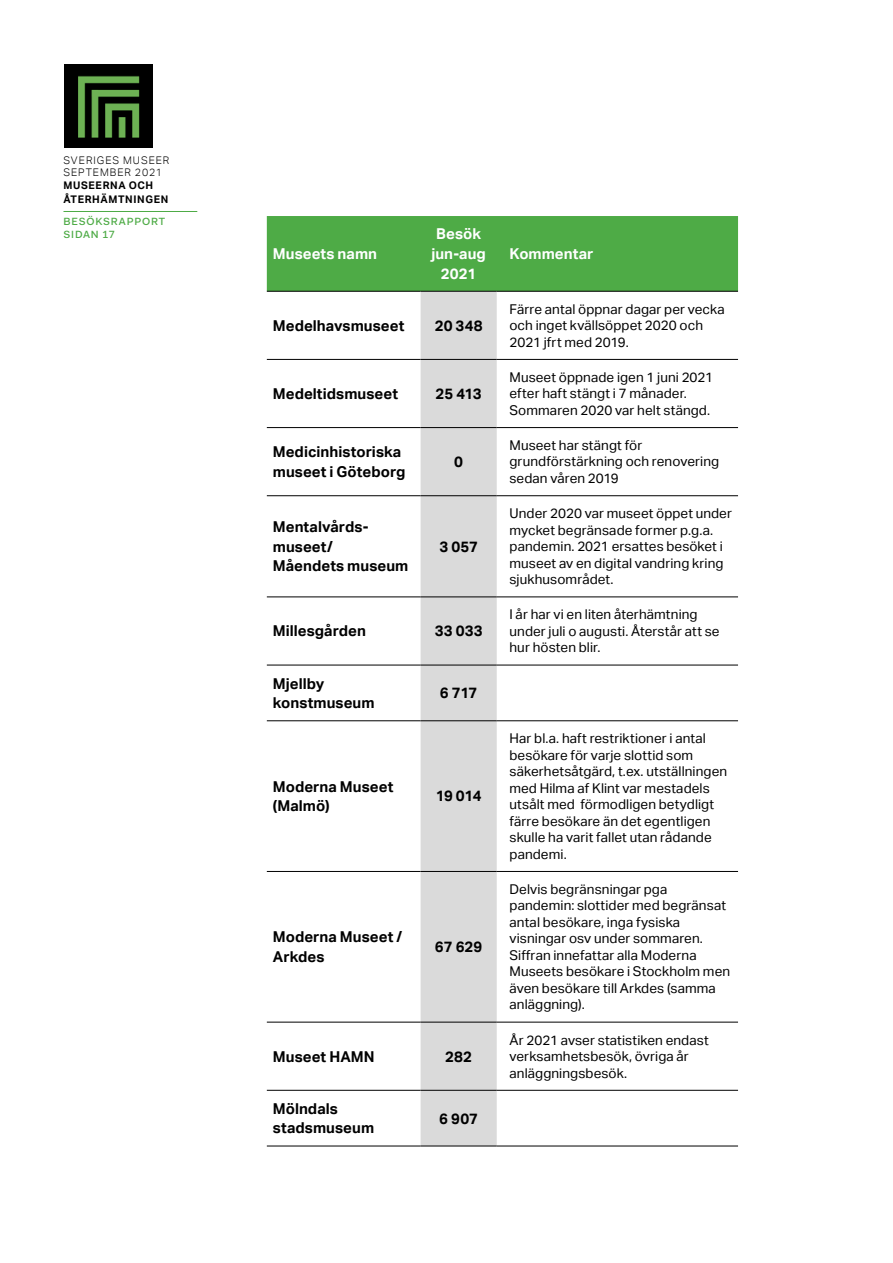
<style>
.page{position:relative;width:893px;height:1263px;background:#fff}
.page>*{position:absolute;margin:0;border:0;box-sizing:border-box;transform-origin:0 0}
.Brödtext_rapport{font:700 15px/19.5px "Aktiv Grotesk";letter-spacing:.005em;color:#000}
.Brödtext_rapport-2{font:700 15px/19.5px "Aktiv Grotesk";letter-spacing:.005em;color:#fff;text-align:center}
.Brödtext_rapport-3{font:13.5px/16.5px "Aktiv Grotesk";letter-spacing:.01em;color:#000}
.t1{font:300 10.5px/12px "Aktiv Grotesk";letter-spacing:.095em;color:#000}
.t2{font:700 10.5px/13.5px "Aktiv Grotesk";letter-spacing:.06em;color:#000}
.t3{font:500 10.5px/13.5px "Fakt Pro";letter-spacing:.08em;color:#4eab46}
</style>
<div class="page">
<hr style="left:63px;top:211px;width:134px;height:1px;background:#4eab46">
<img style="left:65px;top:65px;width:87px;height:83px">
<div style="left:267px;top:216px;width:471px;height:75px;background:#4eab46"></div>
<div style="left:421px;top:292px;width:76px;height:853px;background:#dadada"></div>
<hr style="left:267px;top:291px;width:154px;height:1px;background:#000">
<hr style="left:421px;top:291px;width:76px;height:1px;background:#000">
<hr style="left:497px;top:291px;width:241px;height:1px;background:#000">
<hr style="left:267px;top:359px;width:154px;height:1px;background:#000">
<hr style="left:421px;top:359px;width:76px;height:1px;background:#000">
<hr style="left:497px;top:359px;width:241px;height:1px;background:#000">
<hr style="left:267px;top:427px;width:154px;height:1px;background:#000">
<hr style="left:421px;top:427px;width:76px;height:1px;background:#000">
<hr style="left:497px;top:427px;width:241px;height:1px;background:#000">
<hr style="left:267px;top:495px;width:154px;height:1px;background:#000">
<hr style="left:421px;top:495px;width:76px;height:1px;background:#000">
<hr style="left:497px;top:495px;width:241px;height:1px;background:#000">
<hr style="left:267px;top:596px;width:154px;height:1px;background:#000">
<hr style="left:421px;top:596px;width:76px;height:1px;background:#000">
<hr style="left:497px;top:596px;width:241px;height:1px;background:#000">
<hr style="left:267px;top:665px;width:154px;height:1px;background:#000">
<hr style="left:421px;top:665px;width:76px;height:1px;background:#000">
<hr style="left:497px;top:665px;width:241px;height:1px;background:#000">
<hr style="left:267px;top:720px;width:154px;height:1px;background:#000">
<hr style="left:421px;top:720px;width:76px;height:1px;background:#000">
<hr style="left:497px;top:720px;width:241px;height:1px;background:#000">
<hr style="left:267px;top:871px;width:154px;height:1px;background:#000">
<hr style="left:421px;top:871px;width:76px;height:1px;background:#000">
<hr style="left:497px;top:871px;width:241px;height:1px;background:#000">
<hr style="left:267px;top:1022px;width:154px;height:1px;background:#000">
<hr style="left:421px;top:1022px;width:76px;height:1px;background:#000">
<hr style="left:497px;top:1022px;width:241px;height:1px;background:#000">
<hr style="left:267px;top:1090px;width:154px;height:1px;background:#000">
<hr style="left:421px;top:1090px;width:76px;height:1px;background:#000">
<hr style="left:497px;top:1090px;width:241px;height:1px;background:#000">
<hr style="left:267px;top:1145px;width:154px;height:1px;background:#000">
<hr style="left:421px;top:1145px;width:76px;height:1px;background:#000">
<hr style="left:497px;top:1145px;width:241px;height:1px;background:#000">
<p class="t1" style="left:63px;top:154px;width:108px">SVERIGES MUSEER<br>SEPTEMBER 2021</p>
<p class="t2" style="left:63px;top:179px;width:106px">MUSEERNA OCH<br>ÅTERHÄMTNINGEN</p>
<p class="t3" style="left:63px;top:214px;width:103px">BESÖKSRAPPORT<br>SIDAN 17</p>
<p class="Brödtext_rapport-2" style="left:273px;top:244px;width:106px">Museets namn</p>
<p class="Brödtext_rapport-2" style="left:431px;top:225px;width:56px">Besök jun-aug<br>2021</p>
<p class="Brödtext_rapport" style="left:273px;top:316px;width:133px">Medelhavsmuseet</p>
<p class="Brödtext_rapport" style="left:435px;top:316px;width:49px">20 348</p>
<p class="Brödtext_rapport" style="left:273px;top:384px;width:127px">Medeltidsmuseet</p>
<p class="Brödtext_rapport" style="left:436px;top:384px;width:48px">25 413</p>
<p class="Brödtext_rapport" style="left:273px;top:442px;width:134px">Medicinhistoriska museet i Göteborg</p>
<p class="Brödtext_rapport" style="left:454px;top:452px;width:10px">0</p>
<p class="Brödtext_rapport" style="left:273px;top:517px;width:137px">Mentalvårds&shy;museet/<br>Måendets museum</p>
<p class="Brödtext_rapport" style="left:439px;top:537px;width:40px">3 057</p>
<p class="Brödtext_rapport" style="left:273px;top:621px;width:95px">Millesgården</p>
<p class="Brödtext_rapport" style="left:435px;top:621px;width:49px">33 033</p>
<p class="Brödtext_rapport" style="left:273px;top:674px;width:103px">Mjellby konstmuseum</p>
<p class="Brödtext_rapport" style="left:440px;top:683px;width:39px">6 717</p>
<p class="Brödtext_rapport" style="left:273px;top:777px;width:122px">Moderna Museet (Malmö)</p>
<p class="Brödtext_rapport" style="left:436px;top:786px;width:47px">19 014</p>
<p class="Brödtext_rapport" style="left:273px;top:927px;width:131px">Moderna Museet /<br>Arkdes</p>
<p class="Brödtext_rapport" style="left:435px;top:937px;width:49px">67 629</p>
<p class="Brödtext_rapport" style="left:273px;top:1047px;width:103px">Museet HAMN</p>
<p class="Brödtext_rapport" style="left:445px;top:1047px;width:28px">282</p>
<p class="Brödtext_rapport" style="left:273px;top:1099px;width:103px">Mölndals stadsmuseum</p>
<p class="Brödtext_rapport" style="left:439px;top:1108px;width:40px">6 907</p>
<p class="Brödtext_rapport-2" style="left:509px;top:244px;width:85px">Kommentar</p>
<p class="Brödtext_rapport-3" style="left:509px;top:301px;width:217px">Färre antal öppnar dagar per vecka och inget kvällsöppet 2020 och<br>2021 jfrt med 2019.</p>
<p class="Brödtext_rapport-3" style="left:509px;top:369px;width:205px">Museet öppnade igen 1 juni 2021 efter haft stängt i 7 månader.<br>Sommaren 2020 var helt stängd.</p>
<p class="Brödtext_rapport-3" style="left:509px;top:437px;width:211px">Museet har stängt för grundförstärkning och renovering sedan våren 2019</p>
<p class="Brödtext_rapport-3" style="left:509px;top:505px;width:224px">Under 2020 var museet öppet under mycket begränsade former p.g.a. pandemin. 2021 ersattes besöket i museet av en digital vandring kring sjukhusområdet.</p>
<p class="Brödtext_rapport-3" style="left:509px;top:606px;width:212px">I år har vi en liten återhämtning under juli o augusti. Återstår att se hur hösten blir.</p>
<p class="Brödtext_rapport-3" style="left:509px;top:730px;width:219px">Har bl.a. haft restriktioner i antal besökare för varje slottid som säkerhetsåtgärd, t.ex. utställningen med Hilma af Klint var mestadels utsålt med förmodligen betydligt färre besökare än det egentligen skulle ha varit fallet utan rådande pandemi.</p>
<p class="Brödtext_rapport-3" style="left:509px;top:881px;width:222px">Delvis begränsningar pga pandemin: slottider med begränsat antal besökare, inga fysiska visningar osv under sommaren.<br>Siffran innefattar alla Moderna<br>Museets besökare i Stockholm men även besökare till Arkdes (samma anläggning).</p>
<p class="Brödtext_rapport-3" style="left:509px;top:1031px;width:201px">År 2021 avser statistiken endast verksamhetsbesök, övriga år anläggningsbesök.</p>
</div>
